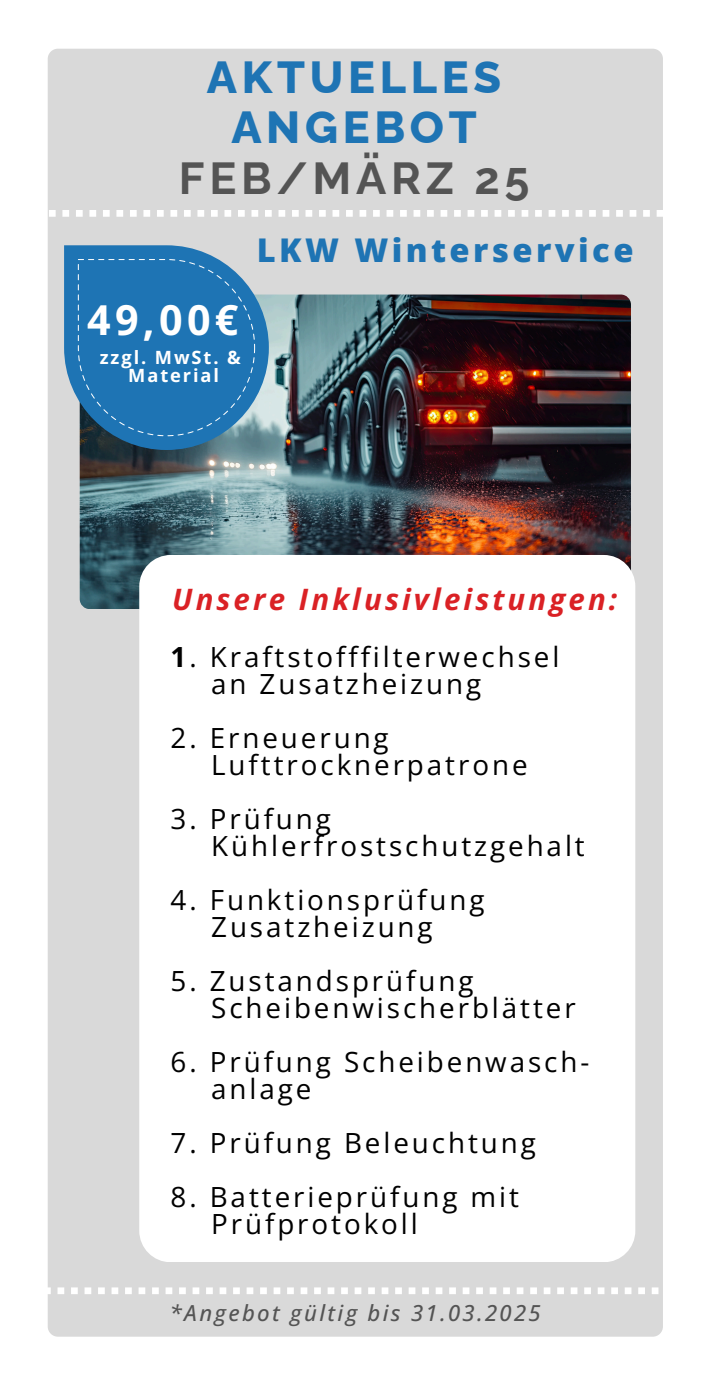
<style>
.page{position:relative;width:709px;height:1377px;background:#fff}
.page>*{position:absolute;margin:0;border:0;box-sizing:border-box;transform-origin:0 0}
.t1{font:800 45px/50.6px "Raleway";letter-spacing:.105em;color:#1e74b4;text-align:center}
.t2{font:700 41.18px "Open Sans";color:#fff}
.t3{font:800 32.62px "Open Sans";letter-spacing:.105em;color:#1e74b4}
.t4{font:italic 700 29.47px "Open Sans";letter-spacing:.105em;color:#da2125}
.t5{font:27.9px/27px "Open Sans";letter-spacing:.105em;color:#000}
.t6{font:italic 500 22.05px "Open Sans";letter-spacing:.105em;color:#545454}
.t7{font:700 18.22px "Open Sans";letter-spacing:.105em;color:#fff}
.s1{font-weight:700;color:#545454}
.s2{font-weight:700}
</style>
<div class="page">
<div style="left:48px;top:49px;width:615px;height:1288px;background:#d9d9d9;border-radius:10px"></div>
<svg style="left:48px;top:1287px;width:610px;height:7px"></svg>
<img style="left:80px;top:295px;width:551px;height:313px;border-radius:10px">
<svg style="left:65px;top:245px;width:204px;height:204px;fill:#1e74b4"></svg>
<svg style="left:78px;top:259px;width:177px;height:177px;background:#2677b3"></svg>
<div style="left:139px;top:555px;width:496px;height:707px;background:#fff;border-radius:31px"></div>
<svg style="left:49px;top:210px;width:614px;height:7px"></svg>
<h1 class="t1" style="left:179px;top:52px;width:352px">AKTUELLES<br>ANGEBOT<br><span class="s1">FEB/MÄRZ 25</span></h1>
<h2 class="t2" style="left:87px;top:291px;width:153px">49,00€</h2>
<p class="t7" style="left:100px;top:344px;width:143px">zzgl. MwSt. &amp;</p>
<p class="t7" style="left:128px;top:362px;width:92px">Material</p>
<h3 class="t3" style="left:257px;top:228px;width:378px">LKW Winterservice</h3>
<h1 class="t4" style="left:172px;top:579px;width:447px">Unsere Inklusivleistungen:</h1>
<h3 class="t5" style="left:211px;top:642px;width:350px;text-indent:-41px"><span class="s2">1</span>. Kraftstofffilterwechsel an Zusatzheizung</h3>
<h3 class="t5" style="left:211px;top:723px;width:318px;text-indent:-41px">2. Erneuerung<br>Lufttrocknerpatrone</h3>
<h3 class="t5" style="left:211px;top:804px;width:375px;text-indent:-41px">3. Prüfung<br>Kühlerfrostschutzgehalt</h3>
<h3 class="t5" style="left:171px;top:885px;width:315px;text-align:center">4. Funktionsprüfung<br>Zusatzheizung</h3>
<h3 class="t5" style="left:211px;top:966px;width:366px;text-indent:-41px">5. Zustandsprüfung<br>Scheibenwischerblätter</h3>
<h3 class="t5" style="left:211px;top:1047px;width:380px;text-indent:-41px">6. Prüfung Scheibenwasch&shy;anlage</h3>
<h3 class="t5" style="left:171px;top:1128px;width:367px">7. Prüfung Beleuchtung</h3>
<p class="t5" style="left:211px;top:1182px;width:309px;text-indent:-41px">8. Batterieprüfung mit<br>Prüfprotokoll</p>
<h2 class="t6" style="left:170px;top:1297px;width:372px">*Angebot gültig bis 31.03.2025</h2>
</div>
